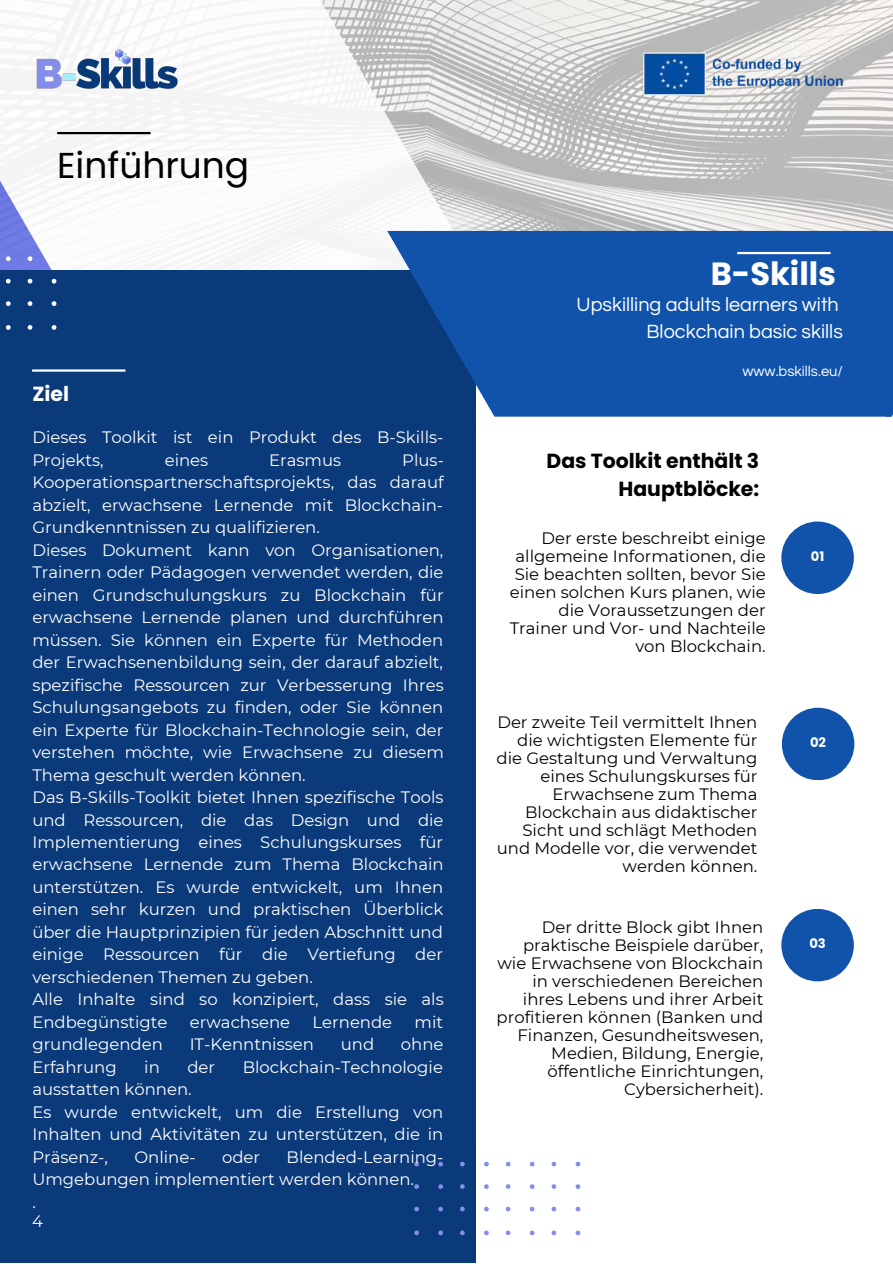
<style>
.page{position:relative;width:893px;height:1264px;background:#fff}
.page>*{position:absolute;margin:0;border:0;box-sizing:border-box;transform-origin:0 0}
.t1{font:36px "Poppins";color:#000}
.t2{font:700 32.1px "Poppins";color:#fff}
.t3{font:700 20.4px/28px "Poppins";color:#000;text-align:right}
.t4{font:700 20.4px "Poppins";color:#fff}
.t5{font:19.95px/27px "Questrial";color:#fff;text-align:right}
.t6{font:16.5px/22.5px "Montserrat";color:#fff}
.t7{font:16.5px/18px "Montserrat";color:#000;text-align:right}
.t8{font:14.7px "Questrial";color:#fff}
.t9{font:700 13.05px "Poppins";color:#fff}
</style>
<div class="page">
<img style="left:487px;top:0;width:405px;height:231px">
<svg style="left:0;top:0;width:487px;height:270px;fill:#f6f6f6"></svg>
<div style="left:0;top:270px;width:475px;height:992px;background:#0b3a7a"></div>
<svg style="left:388px;top:231px;width:503px;height:185px;background:#1251a5"></svg>
<hr style="left:57px;top:132px;width:93px;height:2px;background:#000">
<hr style="left:737px;top:252px;width:93px;height:2px;background:#fff">
<div style="left:781px;top:521px;width:72px;height:73px;background:#1153aa;border-radius:50%"></div>
<div style="left:781px;top:707px;width:73px;height:73px;background:#1153aa;border-radius:50%"></div>
<svg style="left:0;top:256px;width:56px;height:74px"></svg>
<svg style="left:414px;top:1161px;width:166px;height:74px"></svg>
<img style="left:21px;top:27px;width:168px;height:94px">
<img style="left:638px;top:51px;width:215px;height:45px">
<div style="left:781px;top:908px;width:72px;height:73px;background:#1153aa;border-radius:50%"></div>
<hr style="left:32px;top:369px;width:93px;height:2px;background:#fff">
<h1 class="t1" style="left:57px;top:140px;width:193px">Einführung</h1>
<p class="t4" style="left:32px;top:380px;width:38px">Ziel</p>
<p class="t6" style="left:32px;top:426px;width:412px">Dieses Toolkit ist ein Produkt des B-Skills-<br>Projekts,</p>
<p class="t6" style="left:32px;top:448px;width:413px;text-indent:370px">Plus-Kooperationspartnerschaftsprojekts, das darauf abzielt, erwachsene Lernende mit Blockchain-Grundkenntnissen zu qualifizieren.<br>Dieses Dokument kann von Organisationen, Trainern oder Pädagogen verwendet werden, die einen Grundschulungskurs zu Blockchain für erwachsene Lernende planen und durchführen müssen. Sie können ein Experte für Methoden der Erwachsenenbildung sein, der darauf abzielt, spezifische Ressourcen zur Verbesserung Ihres Schulungsangebots zu finden, oder Sie können ein Experte für Blockchain-Technologie sein, der verstehen möchte, wie Erwachsene zu diesem Thema geschult werden können.<br>Das B-Skills-Toolkit bietet Ihnen spezifische Tools und Ressourcen, die das Design und die Implementierung eines Schulungskurses für erwachsene Lernende zum Thema Blockchain unterstützen. Es wurde entwickelt, um Ihnen einen sehr kurzen und praktischen Überblick über die Hauptprinzipien für jeden Abschnitt und einige Ressourcen für die Vertiefung der verschiedenen Themen zu geben.<br>Alle Inhalte sind so konzipiert, dass sie als Endbegünstigte</p>
<p class="t6" style="left:165px;top:448px;width:45px">eines</p>
<p class="t6" style="left:269px;top:448px;width:74px">Erasmus</p>
<p class="t6" style="left:190px;top:1010px;width:102px">erwachsene</p>
<p class="t6" style="left:312px;top:1010px;width:81px">Lernende</p>
<p class="t6" style="left:414px;top:1010px;width:30px">mit</p>
<p class="t6" style="left:32px;top:1033px;width:132px">grundlegenden</p>
<p class="t6" style="left:190px;top:1033px;width:126px">IT-Kenntnissen</p>
<p class="t6" style="left:341px;top:1033px;width:35px">und</p>
<p class="t6" style="left:401px;top:1033px;width:44px">ohne</p>
<p class="t6" style="left:32px;top:1055px;width:86px">Erfahrung</p>
<p class="t6" style="left:144px;top:1055px;width:17px">in</p>
<p class="t6" style="left:187px;top:1055px;width:29px">der</p>
<p class="t6" style="left:243px;top:1055px;width:202px">Blockchain-Technologie</p>
<p class="t6" style="left:32px;top:1078px;width:412px">ausstatten können.<br>Es wurde entwickelt, um die Erstellung von<br>Inhalten und Aktivitäten zu unterstützen, die in<br>Präsenz-,</p>
<p class="t6" style="left:32px;top:1145px;width:412px;text-indent:254px">Blended-Learning-<br>Umgebungen implementiert werden können.<br>.</p>
<p class="t6" style="left:134px;top:1145px;width:63px">Online-</p>
<p class="t6" style="left:222px;top:1145px;width:40px">oder</p>
<p class="t6" style="left:32px;top:1209px;width:12px">4</p>
<h2 class="t2" style="left:710px;top:251px;width:127px">B-Skills</h2>
<p class="t5" style="left:576px;top:291px;width:268px">Upskilling adults learners with<br>Blockchain basic skills</p>
<p class="t8" style="left:742px;top:364px;width:102px">www.bskills.eu/</p>
<p class="t3" style="left:546px;top:447px;width:214px">Das Toolkit enthält 3<br>Hauptblöcke:</p>
<p class="t7" style="left:510px;top:529px;width:257px">Der erste beschreibt einige allgemeine Informationen, die<br>Sie beachten sollten, bevor Sie einen solchen Kurs planen, wie die Voraussetzungen der<br>Trainer und Vor- und Nachteile von Blockchain.</p>
<p class="t7" style="left:496px;top:713px;width:262px">Der zweite Teil vermittelt Ihnen die wichtigsten Elemente für die Gestaltung und Verwaltung eines Schulungskurses für<br>Erwachsene zum Thema<br>Blockchain aus didaktischer<br>Sicht und schlägt Methoden und Modelle vor, die verwendet werden können.</p>
<p class="t7" style="left:496px;top:918px;width:268px">Der dritte Block gibt Ihnen praktische Beispiele darüber, wie Erwachsene von Blockchain in verschiedenen Bereichen ihres Lebens und ihrer Arbeit profitieren können (Banken und<br>Finanzen, Gesundheitswesen,<br>Medien, Bildung, Energie, öffentliche Einrichtungen,<br>Cybersicherheit).</p>
<p class="t9" style="left:810px;top:547px;width:15px">01</p>
<p class="t9" style="left:810px;top:733px;width:18px">02</p>
<p class="t9" style="left:809px;top:934px;width:18px">03</p>
</div>
